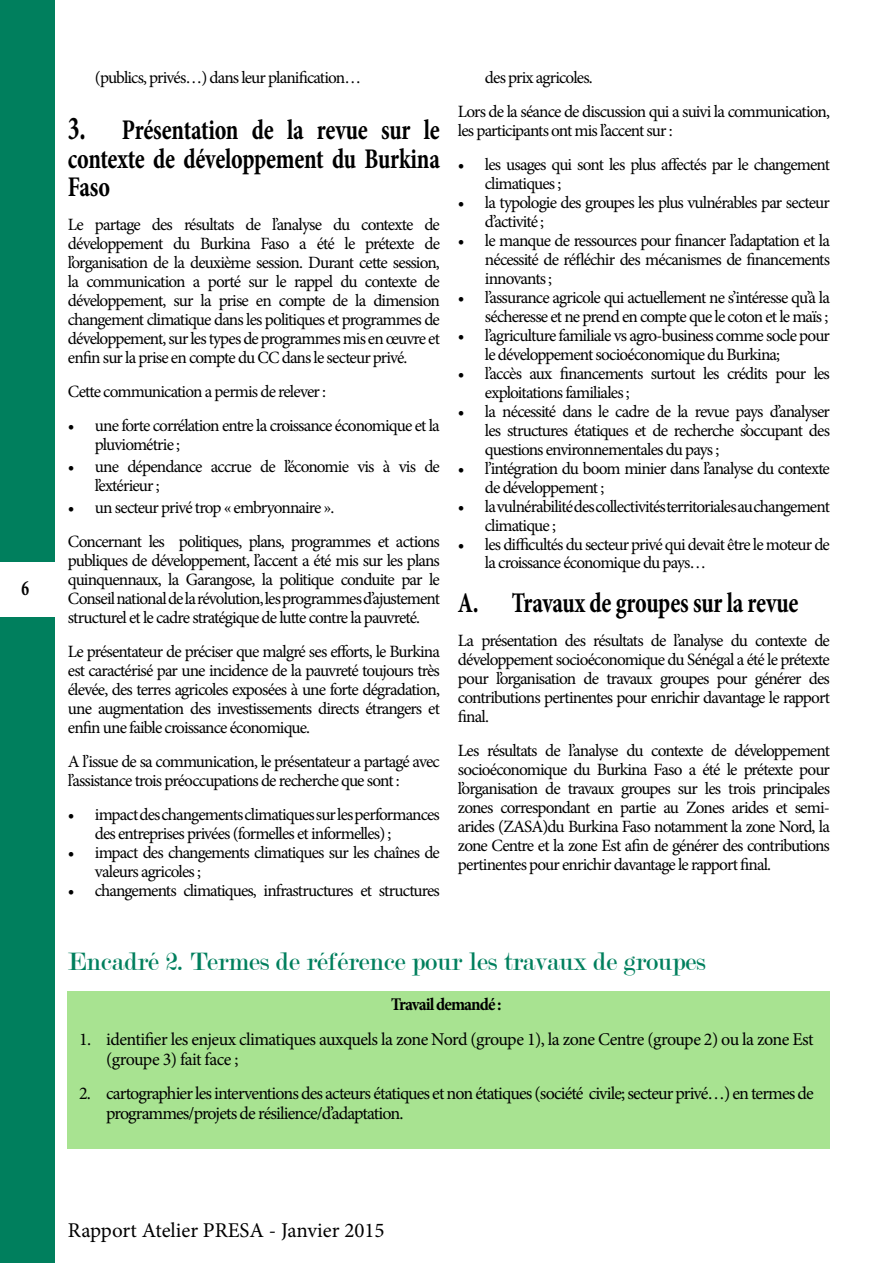
<style>
.page{position:relative;width:893px;height:1263px;background:#fff}
.page>*{position:absolute;margin:0;border:0;box-sizing:border-box;transform-origin:0 0}
.t1{font:700 condensed 28.8px/28.8px "Minion Pro";letter-spacing:-.01em;color:#000;text-align:justify;scale:.83 1}
.t2{font:27px "Modern";color:#007f5d}
.t3{font:700 condensed 21.6px "Minion Pro";color:#000;scale:.76 1}
.t4{font:21px "Minion Pro";color:#000}
.t5{font:18px/19.8px "Minion Pro";letter-spacing:-.05em;color:#000}
.t6{font:18px/19.8px "Minion Pro";letter-spacing:-.03em;color:#000}
.t7{font:700 condensed 18px "Minion Pro";letter-spacing:-.05em;color:#000}
.t8{font:17.25px/19px "Minion Pro";letter-spacing:-.05em;color:#000}
.s1{font-size:33.45px}
</style>
<div class="page">
<div style="left:0;top:0;width:54px;height:1263px;background:#007f5d"></div>
<div style="left:0;top:562px;width:54px;height:54px;background:#fff"></div>
<div style="left:68px;top:991px;width:762px;height:158px;background:#a8e391"></div>
<p class="t3" style="left:22px;top:574px;width:12px">6</p>
<p class="t8" style="left:95px;top:68px;width:268px">(publics, privés…) dans leur planification…</p>
<h1 class="t1" style="left:68px;top:115px;width:450px"><span class="s1">3.</span> Présentation de la revue sur le contexte de développement du Burkina Faso</h1>
<p class="t8" style="left:68px;top:215px;width:374px;text-align:justify">Le partage des résultats de l’analyse du contexte de développement du Burkina Faso a été le prétexte de l’organisation de la deuxième session. Durant cette session, la communication a porté sur le rappel du contexte de développement, sur la prise en compte de la dimension changement climatique dans les politiques et programmes de développement, sur les types de programmes mis en œuvre et enfin sur la prise en compte du CC dans le secteur privé.</p>
<p class="t8" style="left:68px;top:382px;width:260px">Cette communication a permis de relever :</p>
<p class="t8" style="left:95px;top:416px;width:346px;text-indent:-27px">• une forte corrélation entre la croissance économique et la pluviométrie ;</p>
<p class="t8" style="left:95px;top:457px;width:346px;text-indent:-27px">• une dépendance accrue de l’économie vis à vis de l’extérieur ;</p>
<p class="t8" style="left:68px;top:491px;width:374px;line-height:34px">• un secteur privé trop « embryonnaire ».<br>Concernant les politiques, plans, programmes et actions</p>
<p class="t8" style="left:68px;top:551px;width:374px;text-align:justify">publiques de développement, l’accent a été mis sur les plans quinquennaux, la Garangose, la politique conduite par le Conseil national de la révolution, les programmes d’ajustement structurel et le cadre stratégique de lutte contre la pauvreté.</p>
<p class="t8" style="left:68px;top:642px;width:374px;text-align:justify">Le présentateur de préciser que malgré ses efforts, le Burkina est caractérisé par une incidence de la pauvreté toujours très élevée, des terres agricoles exposées à une forte dégradation, une augmentation des investissements directs étrangers et enfin une faible croissance économique.</p>
<p class="t8" style="left:68px;top:752px;width:373px">A l’issue de sa communication, le présentateur a partagé avec l’assistance trois préoccupations de recherche que sont :</p>
<p class="t8" style="left:95px;top:805px;width:347px;text-indent:-27px">• impact des changements climatiques sur les performances des entreprises privées (formelles et informelles) ;</p>
<p class="t8" style="left:95px;top:843px;width:347px;text-indent:-27px">• impact des changements climatiques sur les chaînes de valeurs agricoles ;</p>
<p class="t8" style="left:68px;top:881px;width:374px">• changements climatiques, infrastructures et structures</p>
<p class="t8" style="left:458px;top:61px;width:374px;line-height:34px;text-indent:27px">des prix agricoles.<br>Lors de la séance de discussion qui a suivi la communication,</p>
<p class="t8" style="left:458px;top:121px;width:216px">les participants ont mis l’accent sur :</p>
<p class="t8" style="left:485px;top:155px;width:347px;text-indent:-27px">• les usages qui sont les plus affectés par le changement climatiques ;</p>
<p class="t8" style="left:485px;top:193px;width:347px;text-indent:-27px">• la typologie des groupes les plus vulnérables par secteur d’activité ;</p>
<p class="t8" style="left:485px;top:231px;width:347px;text-align:justify;text-indent:-27px">• le manque de ressources pour financer l’adaptation et la nécessité de réfléchir des mécanismes de financements innovants ;</p>
<p class="t8" style="left:458px;top:288px;width:374px;text-align:right">• l’assurance agricole qui actuellement ne s’intéresse qu’à la sécheresse et ne prend en compte que le coton et le maïs ;</p>
<p class="t8" style="left:485px;top:326px;width:347px;text-indent:-27px">• l’agriculture familiale vs agro-business comme socle pour le développement socioéconomique du Burkina;</p>
<p class="t8" style="left:485px;top:364px;width:346px;text-indent:-27px">• l’accès aux financements surtout les crédits pour les exploitations familiales ;</p>
<p class="t8" style="left:485px;top:402px;width:347px;text-align:justify;text-indent:-27px">• la nécessité dans le cadre de la revue pays d’analyser les structures étatiques et de recherche s’occupant des questions environnementales du pays ;</p>
<p class="t8" style="left:485px;top:459px;width:347px;text-indent:-27px">• l’intégration du boom minier dans l’analyse du contexte de développement ;</p>
<p class="t8" style="left:485px;top:497px;width:346px;text-indent:-27px">• la vulnérabilité des collectivités territoriales au changement climatique ;</p>
<p class="t8" style="left:485px;top:534px;width:346px;text-indent:-27px">• les difficultés du secteur privé qui devait être le moteur de la croissance économique du pays…</p>
<h1 class="t1" style="left:458px;top:588px;width:412px">A. Travaux de groupes sur la revue</h1>
<p class="t8" style="left:458px;top:631px;width:373px;text-align:justify">La présentation des résultats de l’analyse du contexte de développement socioéconomique du Sénégal a été le prétexte pour l’organisation de travaux groupes pour générer des contributions pertinentes pour enrichir davantage le rapport final.</p>
<p class="t8" style="left:458px;top:741px;width:374px;text-align:justify">Les résultats de l’analyse du contexte de développement socioéconomique du Burkina Faso a été le prétexte pour l’organisation de travaux groupes sur les trois principales zones correspondant en partie au Zones arides et semi&shy;arides (ZASA)du Burkina Faso notamment la zone Nord, la zone Centre et la zone Est afin de générer des contributions pertinentes pour enrichir davantage le rapport final.</p>
<h2 class="t2" style="left:68px;top:948px;width:639px">Encadré 2. Termes de référence pour les travaux de groupes</h2>
<p class="t7" style="left:391px;top:992px;width:112px">Travail demandé :</p>
<p class="t6" style="left:106px;top:1029px;width:709px;text-indent:-27px">1. identifier les enjeux climatiques auxquels la zone Nord (groupe 1), la zone Centre (groupe 2) ou la zone Est (groupe 3) fait face ;</p>
<p class="t5" style="left:106px;top:1084px;width:709px;text-indent:-27px">2. cartographier les interventions des acteurs étatiques et non étatiques (société civile; secteur privé…) en termes de programmes/projets de résilience/d’adaptation.</p>
<p class="t4" style="left:68px;top:1216px;width:318px">Rapport Atelier PRESA - Janvier 2015</p>
</div>
